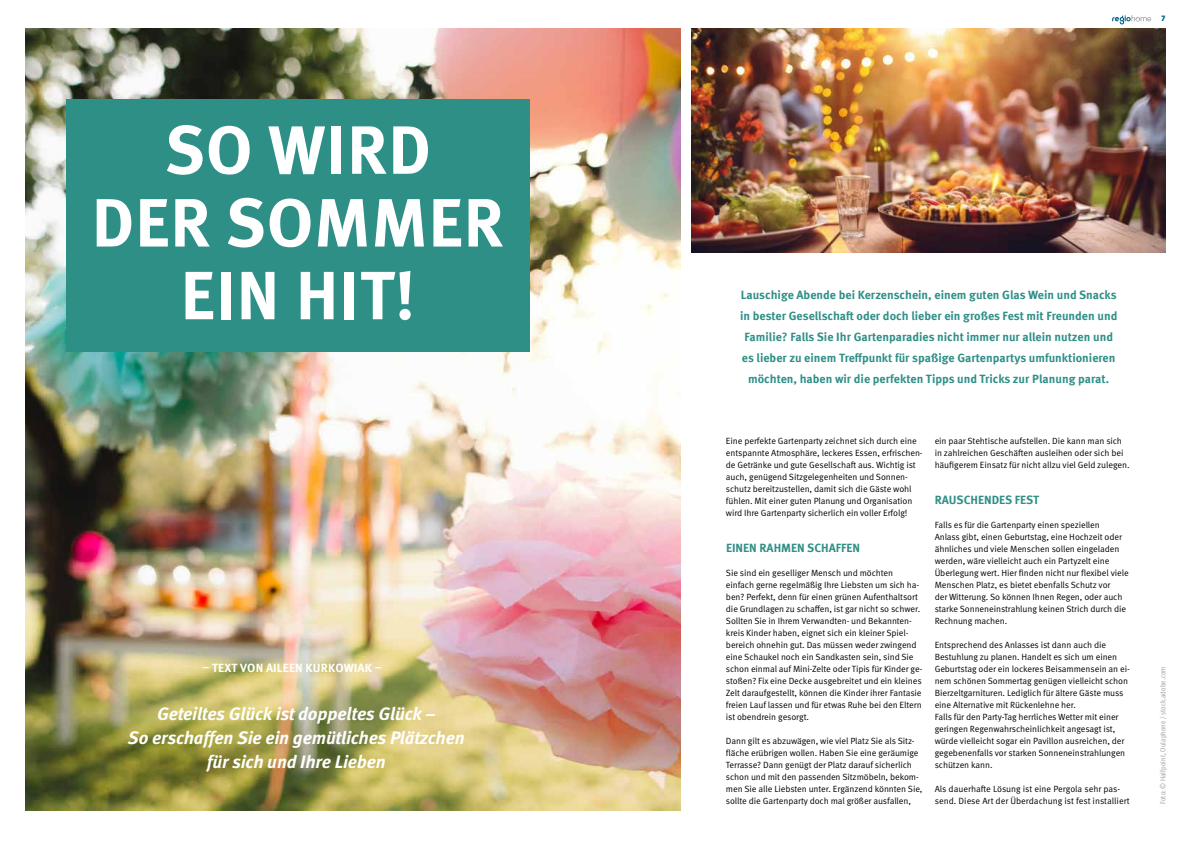
<style>
.page{position:relative;width:1191px;height:842px;background:#fff}
.page>*{position:absolute;margin:0;border:0;box-sizing:border-box;transform-origin:0 0}
.t1{font:700 68.2px/72.7px "Meta Pro";letter-spacing:.01em;color:#fff;text-align:center}
.t2{font:italic 700 18px/24px "Meta Pro";letter-spacing:-.01em;color:#fff;text-align:center}
.t3{font:700 12px/21px "Meta Pro";color:#2e8f87;text-align:center}
.t4{font:700 12px "Meta Pro";letter-spacing:.01em;color:#fff}
.t5{font:9px/12px "Meta Pro Norm";letter-spacing:-.01em;color:#000}
.t6{font:700 8px "Avignon";color:#005d89}
.t7{font:7.5px "Meta Pro Cond Norm";letter-spacing:.005em;color:#9d9d9c}
</style>
<div class="page">
<img style="left:26px;top:28px;width:654px;height:783px">
<img style="left:692px;top:28px;width:473px;height:224px">
<svg style="left:1112px;top:15px;width:39px;height:9px"></svg>
<div style="left:66px;top:100px;width:463px;height:252px;background:#2e8f87"></div>
<h1 class="t1" style="left:92px;top:109px;width:414px">SO WIRD<br>DER SOMMER<br>EIN HIT!</h1>
<h3 class="t4" style="left:202px;top:658px;width:181px">– TEXT VON AILEEN KURKOWIAK –</h3>
<h2 class="t2" style="left:128px;top:701px;width:338px">Geteiltes Glück ist doppeltes Glück –<br>So erschaffen Sie ein gemütliches Plätzchen für sich und Ihre Lieben</h2>
<p class="t6" style="left:1161px;top:14px;width:6px">7</p>
<p class="t3" style="left:740px;top:283px;width:379px">Lauschige Abende bei Kerzenschein, einem guten Glas Wein und Snacks in bester Gesellschaft oder doch lieber ein großes Fest mit Freunden und Familie? Falls Sie Ihr Gartenparadies nicht immer nur allein nutzen und es lieber zu einem Treffpunkt für spaßige Gartenpartys umfunktionieren möchten, haben wir die perfekten Tipps und Tricks zur Planung parat.</p>
<p class="t5" style="left:726px;top:434px;width:198px">Eine perfekte Gartenparty zeichnet sich durch eine entspannte Atmosphäre, leckeres Essen, erfrischen&shy;de Getränke und gute Gesellschaft aus. Wichtig ist auch, genügend Sitzgelegenheiten und Sonnen&shy;schutz bereitzustellen, damit sich die Gäste wohl fühlen. Mit einer guten Planung und Organisation wird Ihre Gartenparty sicherlich ein voller Erfolg!</p>
<h3 class="t3" style="left:726px;top:537px;width:136px">EINEN RAHMEN SCHAFFEN</h3>
<p class="t5" style="left:726px;top:566px;width:198px">Sie sind ein geselliger Mensch und möchten einfach gerne regelmäßig Ihre Liebsten um sich ha&shy;ben? Perfekt, denn für einen grünen Aufenthaltsort die Grundlagen zu schaffen, ist gar nicht so schwer.<br>Sollten Sie in Ihrem Verwandten- und Bekannten&shy;kreis Kinder haben, eignet sich ein kleiner Spiel&shy;bereich ohnehin gut. Das müssen weder zwingend eine Schaukel noch ein Sandkasten sein, sind Sie schon einmal auf Mini-Zelte oder Tipis für Kinder ge&shy;stoßen? Fix eine Decke ausgebreitet und ein kleines Zelt daraufgestellt, können die Kinder ihrer Fantasie freien Lauf lassen und für etwas Ruhe bei den Eltern ist obendrein gesorgt.</p>
<p class="t5" style="left:726px;top:734px;width:198px">Dann gilt es abzuwägen, wie viel Platz Sie als Sitz&shy;fläche erübrigen wollen. Haben Sie eine geräumige Terrasse? Dann genügt der Platz darauf sicherlich schon und mit den passenden Sitzmöbeln, bekom&shy;men Sie alle Liebsten unter. Ergänzend könnten Sie, sollte die Gartenparty doch mal größer ausfallen,</p>
<p class="t5" style="left:934px;top:434px;width:196px">ein paar Stehtische aufstellen. Die kann man sich in zahlreichen Geschäften ausleihen oder sich bei häufigerem Einsatz für nicht allzu viel Geld zulegen.</p>
<h3 class="t3" style="left:934px;top:489px;width:106px">RAUSCHENDES FEST</h3>
<p class="t5" style="left:934px;top:518px;width:195px">Falls es für die Gartenparty einen speziellen<br>Anlass gibt, einen Geburtstag, eine Hochzeit oder ähnliches und viele Menschen sollen eingeladen werden, wäre vielleicht auch ein Partyzelt eine Überlegung wert. Hier finden nicht nur flexibel viele Menschen Platz, es bietet ebenfalls Schutz vor<br>der Witterung. So können Ihnen Regen, oder auch starke Sonneneinstrahlung keinen Strich durch die Rechnung machen.</p>
<p class="t5" style="left:934px;top:638px;width:197px">Entsprechend des Anlasses ist dann auch die Bestuhlung zu planen. Handelt es sich um einen Geburtstag oder ein lockeres Beisammensein an ei&shy;nem schönen Sommertag genügen vielleicht schon Bierzeltgarnituren. Lediglich für ältere Gäste muss eine Alternative mit Rückenlehne her.<br>Falls für den Party-Tag herrliches Wetter mit einer geringen Regenwahrscheinlichkeit angesagt ist, würde vielleicht sogar ein Pavillon ausreichen, der gegebenenfalls vor starken Sonneneinstrahlungen schützen kann.</p>
<p class="t5" style="left:934px;top:782px;width:196px">Als dauerhafte Lösung ist eine Pergola sehr pas&shy;send. Diese Art der Überdachung ist fest installiert</p>
<p class="t7" style="left:1157px;top:804px;width:139px;rotate:-90deg">Foto: © Halfpoint, Oulaphone / stock.adobe.com</p>
</div>
